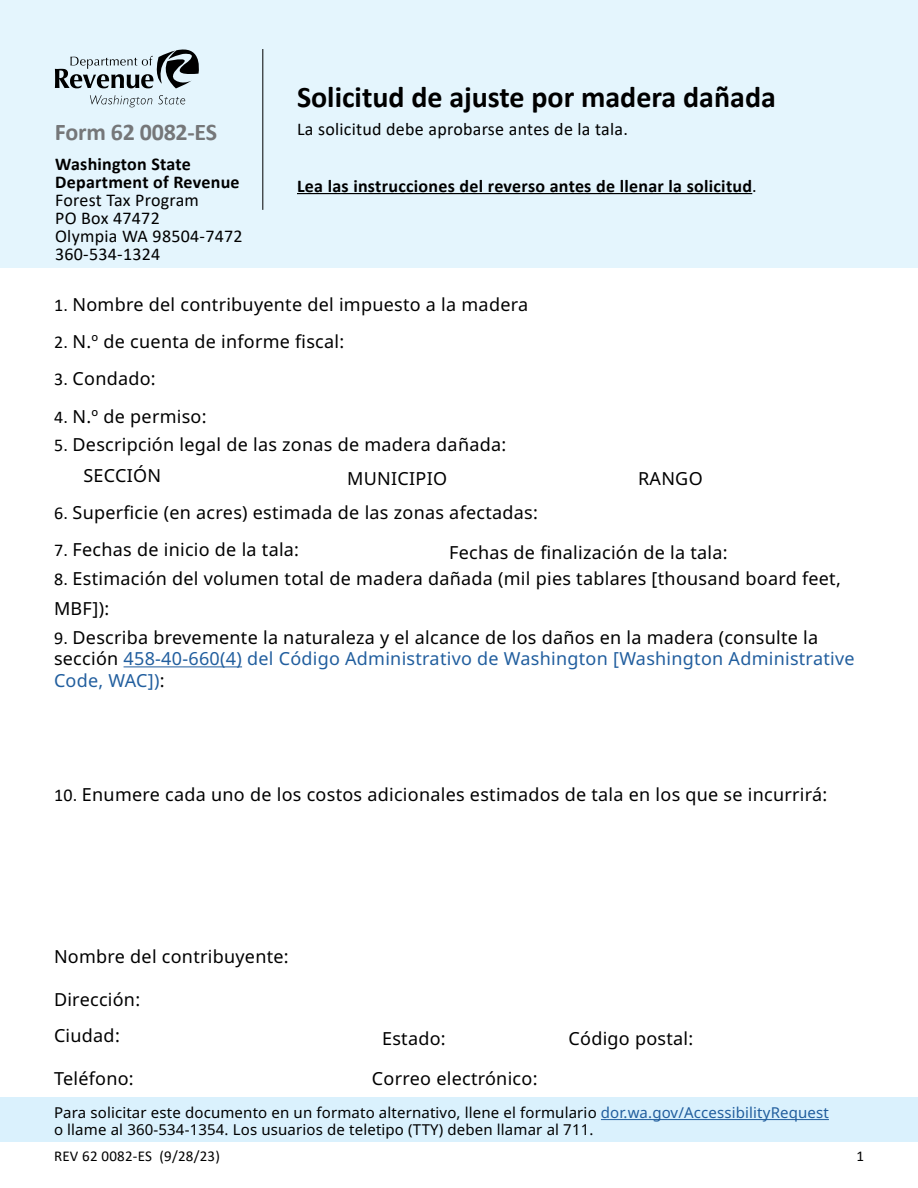
<style>
.page{position:relative;width:918px;height:1188px;background:#fff}
.page>*{position:absolute;margin:0;border:0;box-sizing:border-box;transform-origin:0 0}
.Heading_1__Title_of_form{font:700 30px "Calibri";color:#000}
.Form_number_at_top{font:700 24px "Calibri";letter-spacing:-.01em;color:#757779}
.Normal__P{font:18px/30.6px "Noto Sans";letter-spacing:.015em;color:#000}
.Normal__P-2{font:18px/21.6px "Noto Sans";letter-spacing:.015em;color:#215e9e}
.Normal__P-3{font:18px "Calibri";letter-spacing:.015em;color:#000}
.Normal__P-4{font:700 18px "Calibri";letter-spacing:.015em;color:#000}
.t1{font:15px/16.5px "Noto Sans";letter-spacing:.01em;color:#000}
.t2{font:15px "Calibri";letter-spacing:.015em;color:#000}
.s1{font-weight:400}
.s2{font-family:"Calibri"}
.s3{font-family:"Calibri";color:#000}
.s4{color:#000}
.s5{color:#215e9e}
</style>
<div class="page">
<hr style="left:124px;top:666px;width:118px;height:1px;background:#215e9e">
<div style="left:0;top:0;width:918px;height:268px;background:#e4f5fd"></div>
<hr style="left:297px;top:193px;width:455px;height:1px;background:#000">
<svg style="left:90px;top:95px;width:62px;height:12px"></svg>
<svg style="left:158px;top:95px;width:27px;height:9px"></svg>
<svg style="left:55px;top:49px;width:144px;height:39px"></svg>
<hr style="left:262px;top:49px;width:1px;height:161px;background:#000">
<div style="left:0;top:1097px;width:918px;height:44px;background:#daf1fd"></div>
<hr style="left:601px;top:1119px;width:228px;height:1px;background:#215e9e">
<p class="Form_number_at_top" style="left:55px;top:115px;width:164px">Form 62 0082-ES</p>
<p class="Normal__P-4" style="left:55px;top:151px;width:137px">Washington State</p>
<p class="Normal__P-4" style="left:55px;top:169px;width:186px">Department of Revenue</p>
<p class="Normal__P-3" style="left:55px;top:187px;width:145px">Forest Tax Program</p>
<p class="Normal__P-3" style="left:55px;top:205px;width:106px">PO Box 47472</p>
<p class="Normal__P-3" style="left:55px;top:223px;width:189px">Olympia WA 98504-7472</p>
<p class="Normal__P-3" style="left:55px;top:241px;width:107px">360-534-1324</p>
<h1 class="Heading_1__Title_of_form" style="left:297px;top:75px;width:480px">Solicitud de ajuste por madera dañada</h1>
<p class="Normal__P-3" style="left:297px;top:116px;width:332px">La solicitud debe aprobarse antes de la tala.</p>
<p class="Normal__P-4" style="left:297px;top:173px;width:461px">Lea las instrucciones del reverso antes de llenar la solicitud<span class="s1">.</span></p>
<p class="Normal__P" style="left:54px;top:289px;width:476px"><span class="s2">1.</span> Nombre del contribuyente del impuesto a la madera</p>
<p class="Normal__P" style="left:54px;top:326px;width:292px"><span class="s2">2.</span> N.º de cuenta de informe fiscal:</p>
<p class="Normal__P" style="left:54px;top:364px;width:103px"><span class="s2">3.</span> Condado:</p>
<p class="Normal__P" style="left:54px;top:401px;width:154px"><span class="s2">4.</span> N.º de permiso:</p>
<p class="Normal__P" style="left:83px;top:429px;width:424px;text-indent:-29px"><span class="s2">5.</span> Descripción legal de las zonas de madera dañada:<br>SECCIÓN</p>
<p class="Normal__P" style="left:347px;top:463px;width:101px">MUNICIPIO</p>
<p class="Normal__P" style="left:638px;top:463px;width:66px">RANGO</p>
<p class="Normal__P" style="left:54px;top:497px;width:486px"><span class="s2">6.</span> Superficie (en acres) estimada de las zonas afectadas:</p>
<p class="Normal__P" style="left:54px;top:535px;width:247px"><span class="s2">7.</span> Fechas de inicio de la tala:</p>
<p class="Normal__P" style="left:449px;top:538px;width:280px">Fechas de finalización de la tala:</p>
<p class="Normal__P" style="left:54px;top:563px;width:788px"><span class="s2">8.</span> Estimación del volumen total de madera dañada (mil pies tablares [thousand board feet,<br>MBF]):</p>
<p class="Normal__P-2" style="left:54px;top:626px;width:802px"><span class="s3">9.</span> <span class="s4">Describa brevemente la naturaleza y el alcance de los daños en la madera (consulte la sección</span> 458-40-660(4) del Código Administrativo de Washington [Washington Administrative<br>Code, WAC])<span class="s4">:</span></p>
<p class="Normal__P" style="left:54px;top:779px;width:775px"><span class="s2">10.</span> Enumere cada uno de los costos adicionales estimados de tala en los que se incurrirá:</p>
<p class="Normal__P" style="left:54px;top:942px;width:236px">Nombre del contribuyente:</p>
<p class="Normal__P" style="left:54px;top:982px;width:88px;line-height:36px">Dirección:<br>Ciudad:</p>
<p class="Normal__P" style="left:382px;top:1024px;width:65px">Estado:</p>
<p class="Normal__P" style="left:569px;top:1024px;width:126px">Código postal:</p>
<p class="Normal__P" style="left:54px;top:1063px;width:81px">Teléfono:</p>
<p class="Normal__P" style="left:372px;top:1063px;width:167px">Correo electrónico:</p>
<p class="t1" style="left:54px;top:1105px;width:776px">Para solicitar este documento en un formato alternativo, llene el formulario <span class="s5">dor.wa.gov/AccessibilityRequest </span>o llame al 360-534-1354. Los usuarios de teletipo (TTY) deben llamar al 711.</p>
<p class="t2" style="left:54px;top:1145px;width:167px">REV 62 0082-ES (9/28/23)</p>
<p class="t2" style="left:856px;top:1145px;width:9px">1</p>
</div>
